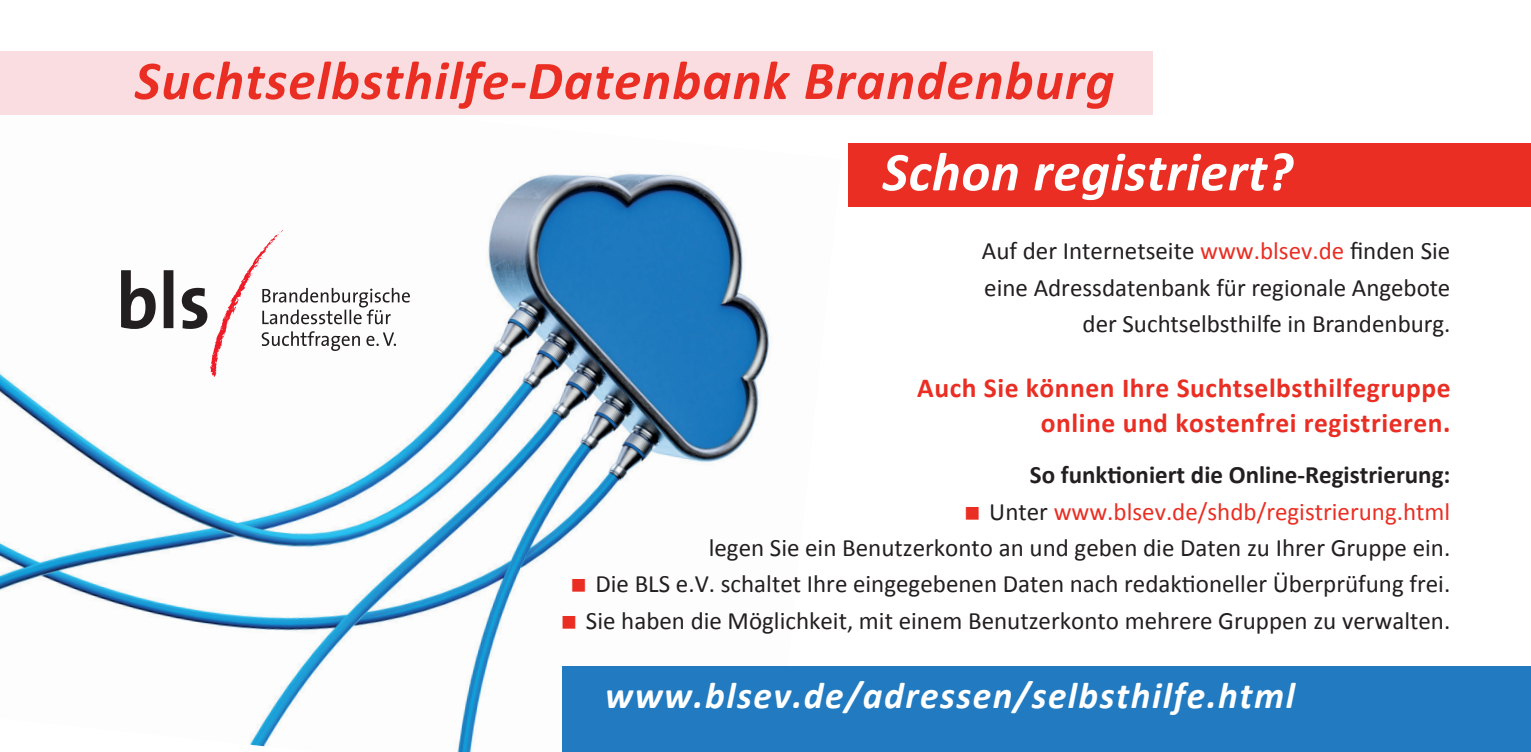
<style>
.page{position:relative;width:1531px;height:752px;background:#fff}
.page>*{position:absolute;margin:0;border:0;box-sizing:border-box;transform-origin:0 0}
.t1{font:italic 700 55px "Calibri";letter-spacing:.02em;color:#ea2e23}
.t2{font:italic 700 55px "Calibri";letter-spacing:.01em;color:#fff}
.t3{font:italic 700 37.5px "Calibri";letter-spacing:.04em;color:#fff}
.t4{font:700 27.5px/35px "Calibri";letter-spacing:.02em;color:#ea2e23;text-align:right}
.t5{font:25px/36.2px "Calibri";color:#231f20;text-align:right}
.s1{color:#ea2e23}
.s2{font-weight:700}
</style>
<div class="page">
<img style="left:0;top:173px;width:770px;height:578px">
<div style="left:562px;top:666px;width:969px;height:85px;background:#227bc0"></div>
<div style="left:848px;top:143px;width:683px;height:64px;background:#ea2e23"></div>
<div style="left:0;top:51px;width:1152px;height:64px;background:#f9dde0"></div>
<svg style="left:121px;top:230px;width:289px;height:146px"></svg>
<svg style="left:572px;top:578px;width:13px;height:13px"></svg>
<svg style="left:563px;top:615px;width:12px;height:12px"></svg>
<h1 class="t1" style="left:135px;top:46px;width:981px">Suchtselbsthilfe-Datenbank Brandenburg</h1>
<h1 class="t2" style="left:882px;top:137px;width:412px">Schon registriert?</h1>
<p class="t5" style="left:982px;top:233px;width:470px">Auf der Internetseite <span class="s1">www.blsev.de</span> finden Sie eine Adressdatenbank für regionale Angebote der Suchtselbsthilfe in Brandenburg.</p>
<p class="t4" style="left:917px;top:370px;width:535px">Auch Sie können Ihre Suchtselbsthilfegruppe online und kostenfrei registrieren.</p>
<p class="t5" style="left:586px;top:457px;width:866px"><span class="s2">So funktioniert die Online-Registrierung:<br></span>Unter <span class="s1">www.blsev.de/shdb/registrierung.html<br></span>legen Sie ein Benutzerkonto an und geben die Daten zu Ihrer Gruppe ein.<br>Die BLS e.V. schaltet Ihre eingegebenen Daten nach redaktioneller Überprüfung frei.<br>Sie haben die Möglichkeit, mit einem Benutzerkonto mehrere Gruppen zu verwalten.</p>
<h2 class="t3" style="left:605px;top:671px;width:691px">www.blsev.de/adressen/selbsthilfe.html</h2>
</div>
